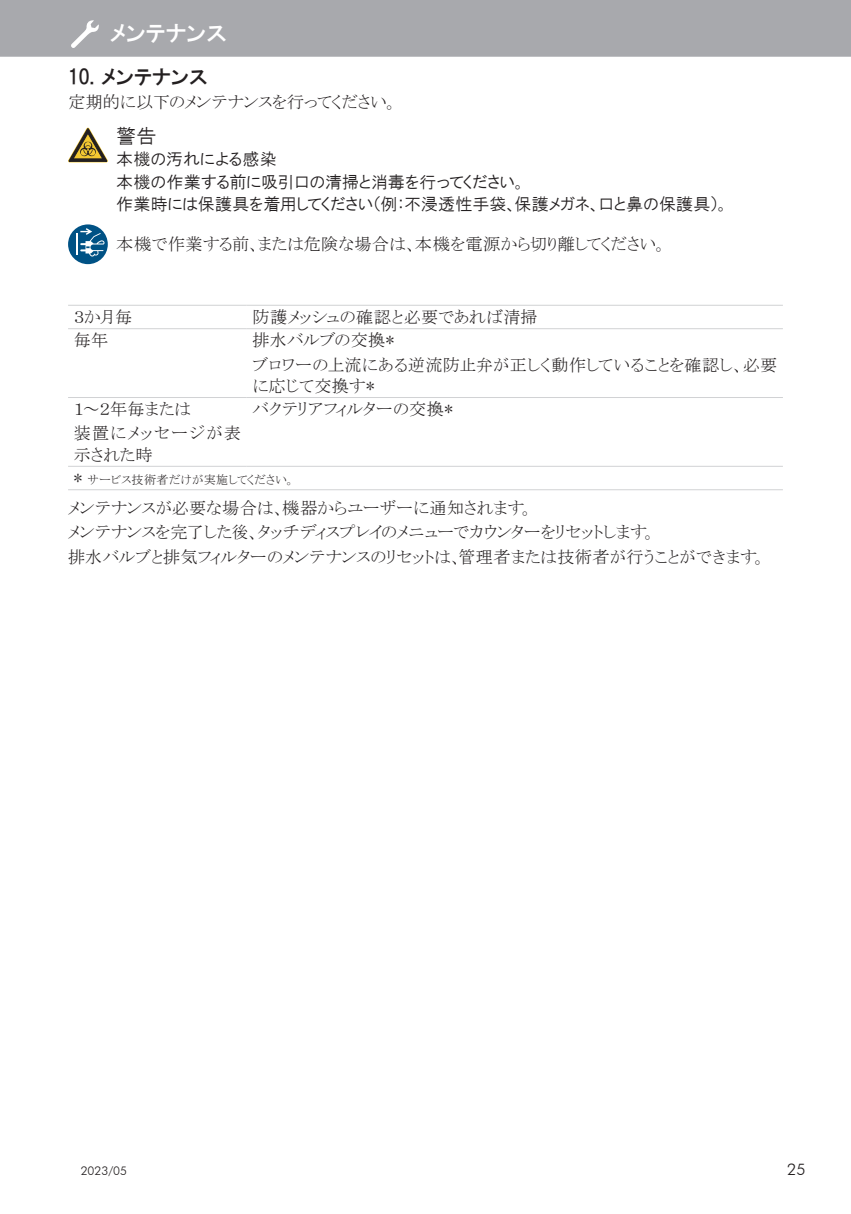
<style>
.page{position:relative;width:851px;height:1214px;background:#fff}
.page>*{position:absolute;margin:0;border:0;box-sizing:border-box;transform-origin:0 0}
.t1{font:22px "HGP Gothic E";color:#fff}
.t2{font:20px "HGP Gothic E";color:#231f20}
.t3{font:20px "HGP Gothic M";color:#231f20}
.t4{font:17px/24px "MS P Mincho";letter-spacing:.005em;color:#231f20}
.t5{font:17px/22.4px "HGP Gothic M";letter-spacing:.01em;color:#231f20}
.t6{font:17px/24px "MS P Mincho";letter-spacing:.065em;color:#231f20}
.t7{font:300 16px "Futura BT";color:#231f20}
.t8{font:12px "MS P Mincho";letter-spacing:.015em;color:#231f20}
.t9{font:300 12px "Futura BT";color:#231f20}
.s1{font-size:17px}
</style>
<div class="page">
<div style="left:0;top:0;width:850px;height:57px;background:#a8a9ad"></div>
<div style="left:68px;top:17px;width:34px;height:34px;background:#a8a9ad;border-radius:2px"></div>
<svg style="left:71px;top:20px;width:28px;height:28px"></svg>
<svg style="left:68px;top:128px;width:40px;height:34px"></svg>
<div style="left:68px;top:224px;width:40px;height:40px;background:#005285;border-radius:50%"></div>
<hr style="left:76px;top:233px;width:2px;height:22px;background:#fff">
<svg style="left:80px;top:228px;width:25px;height:28px"></svg>
<hr style="left:68px;top:305px;width:179px;height:1px;background:#d1d2d4">
<hr style="left:68px;top:328px;width:179px;height:1px;background:#d1d2d4">
<hr style="left:68px;top:397px;width:179px;height:1px;background:#d1d2d4">
<hr style="left:68px;top:466px;width:179px;height:1px;background:#d1d2d4">
<hr style="left:68px;top:489px;width:179px;height:1px;background:#d1d2d4">
<hr style="left:247px;top:489px;width:535px;height:1px;background:#d1d2d4">
<hr style="left:247px;top:305px;width:535px;height:1px;background:#d1d2d4">
<hr style="left:247px;top:328px;width:535px;height:1px;background:#d1d2d4">
<hr style="left:247px;top:397px;width:535px;height:1px;background:#d1d2d4">
<hr style="left:247px;top:466px;width:535px;height:1px;background:#d1d2d4">
<p class="t1" style="left:109px;top:22px;width:119px">メンテナンス</p>
<p class="t2" style="left:68px;top:66px;width:141px">10. メンテナンス</p>
<p class="t4" style="left:68px;top:90px;width:331px">定期的に以下のメンテナンスを行ってください。</p>
<p class="t3" style="left:116px;top:126px;width:42px">警告</p>
<p class="t5" style="left:116px;top:148px;width:614px">本機の汚れによる感染<br>本機の作業する前に吸引口の清掃と消毒を行ってください。<br>作業時には保護具を着用してください（例：不浸透性手袋、保護メガネ、口と鼻の保護具）。</p>
<p class="t4" style="left:116px;top:232px;width:552px">本機で作業する前、または危険な場合は、本機を電源から切り離してください。</p>
<p class="t4" style="left:74px;top:305px;width:60px">３か月毎</p>
<p class="t4" style="left:252px;top:305px;width:286px">防護メッシュの確認と必要であれば清掃</p>
<p class="t4" style="left:74px;top:328px;width:36px">毎年</p>
<p class="t4" style="left:252px;top:328px;width:526px">排水バルブの交換*<br>ブロワーの上流にある逆流防止弁が正しく動作していることを確認し、必要</p>
<p class="t4" style="left:252px;top:373px;width:124px">に応じて交換す*</p>
<p class="t6" style="left:74px;top:397px;width:169px">１～２年毎または<br>装置にメッセージが表</p>
<p class="t4" style="left:74px;top:442px;width:80px">示された時</p>
<p class="t4" style="left:252px;top:397px;width:202px">バクテリアフィルターの交換*</p>
<p class="t8" style="left:74px;top:473px;width:222px"><span class="s1">*</span> サービス技術者だけが実施してください。</p>
<p class="t4" style="left:68px;top:496px;width:699px">メンテナンスが必要な場合は、機器からユーザーに通知されます。<br>メンテナンスを完了した後、タッチディスプレイのメニューでカウンターをリセットします。<br>排水バルブと排気フィルターのメンテナンスのリセットは、管理者または技術者が行うことができます。</p>
<p class="t9" style="left:81px;top:1163px;width:48px">2023/05</p>
<p class="t7" style="left:787px;top:1159px;width:20px">25</p>
</div>
